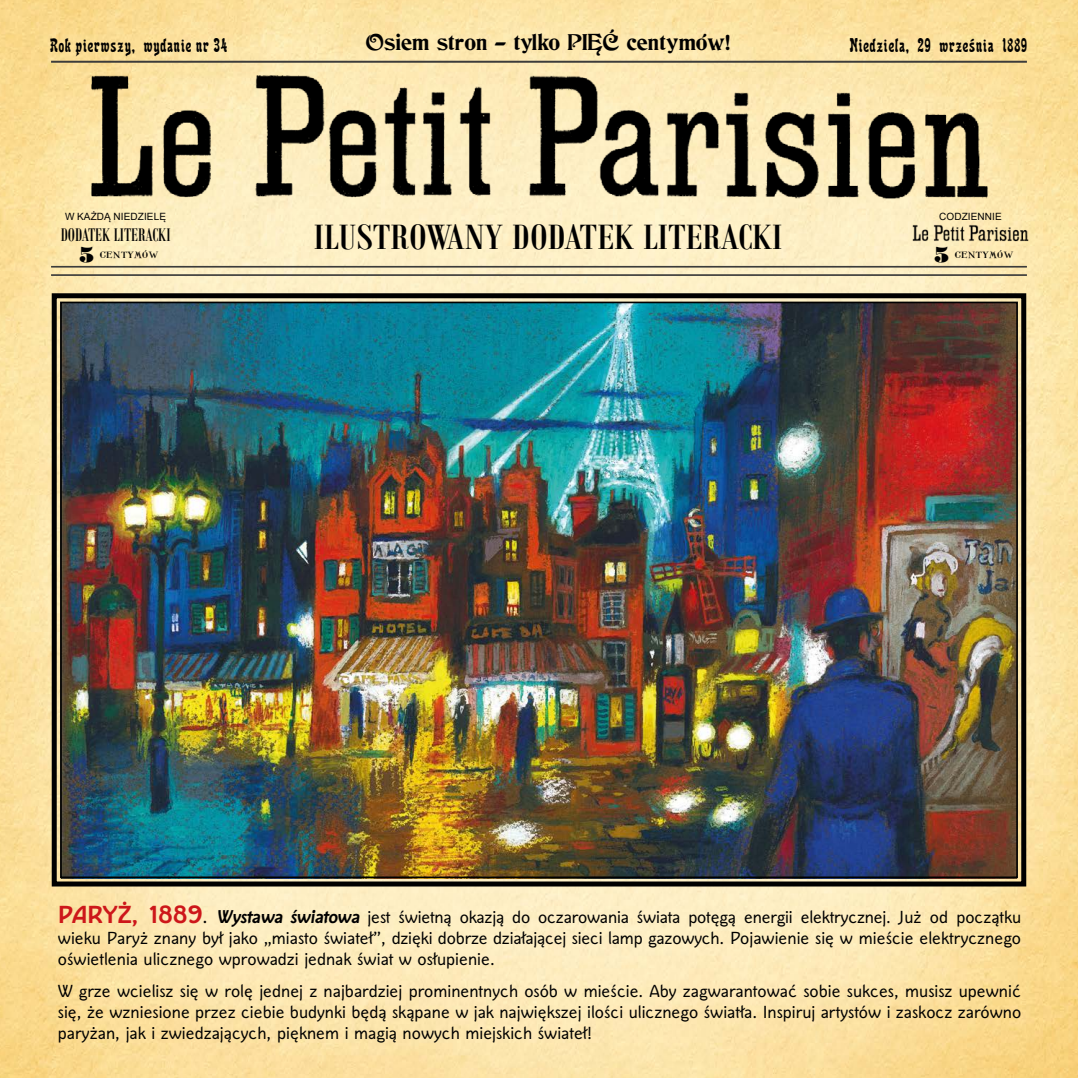
<style>
.page{position:relative;width:1078px;height:1078px;background:#fff}
.page>*{position:absolute;margin:0;border:0;box-sizing:border-box;transform-origin:0 0}
.t1{font:37.8px "Bodoni MT Condensed";color:#000;scale:1.28 1}
.t2{font:22.4px "Gourmandise";color:#000}
.t3{font:19.8px "Bodoni MT Condensed";color:#000}
.t4{font:19.4px "Reclame";letter-spacing:.05em;color:#000}
.t5{font:19.4px "JMH Cthulhumbus";color:#000}
.t6{font:18.4px/21px "Ehpoque";color:#000;text-align:justify}
.t7{font:10px "Arial";letter-spacing:.01em;color:#000}
.t8{font:9px "Waschkueche";color:#000;scale:1.28 1}
.s1{font-weight:900;font-size:26px;color:#cd171a}
.s2{font-size:20px}
.s3{font-weight:900;font-size:19.6px}
</style>
<div class="page">
<img style="left:0;top:0;width:1077px;height:1077px">
<img style="left:49px;top:291px;width:979px;height:597px">
<hr style="left:51px;top:266px;width:975px;height:1px;background:#3c3c3b">
<hr style="left:51px;top:274px;width:975px;height:2px;background:#3c3c3b">
<img style="left:87px;top:68px;width:905px;height:136px">
<img style="left:912px;top:224px;width:116px;height:18px">
<hr style="left:51px;top:61px;width:975px;height:2px;background:#3c3c3b">
<p class="t4" style="left:50px;top:34px;width:178px">Rok pierwszy, wydanie nr 34</p>
<p class="t5" style="left:365px;top:26px;width:365px">Osiem stron - tylko PIĘĆ centymów!</p>
<p class="t4" style="left:849px;top:34px;width:179px">Niedziela, 29 września 1889</p>
<p class="t7" style="left:65px;top:209px;width:102px">W KAŻDĄ NIEDZIELĘ</p>
<p class="t2" style="left:79px;top:242px;width:17px">5</p>
<p class="t8" style="left:100px;top:250px;width:47px">CENTYMÓW</p>
<p class="t3" style="left:61px;top:223px;width:111px">DODATEK LITERACKI</p>
<p class="t1" style="left:314px;top:214px;width:367px">ILUSTROWANY DODATEK LITERACKI</p>
<p class="t7" style="left:938px;top:209px;width:64px">CODZIENNIE</p>
<p class="t2" style="left:933px;top:242px;width:17px">5</p>
<p class="t8" style="left:954px;top:250px;width:47px">CENTYMÓW</p>
<p class="t6" style="left:58px;top:905px;width:964px"><span class="s1">PARYŻ, 1889</span><span class="s2">.</span> <span class="s3">Wystawa światowa</span> jest świetną okazją do oczarowania świata potęgą energii elektrycznej. Już od początku wieku Paryż znany był jako „miasto świateł”, dzięki dobrze działającej sieci lamp gazowych. Pojawienie się w mieście elektrycznego oświetlenia ulicznego wprowadzi jednak świat w osłupienie.</p>
<p class="t6" style="left:58px;top:980px;width:964px">W grze wcielisz się w rolę jednej z najbardziej prominentnych osób w mieście. Aby zagwarantować sobie sukces, musisz upewnić się, że wzniesione przez ciebie budynki będą skąpane w jak największej ilości ulicznego światła. Inspiruj artystów i zaskocz zarówno paryżan, jak i zwiedzających, pięknem i magią nowych miejskich świateł!</p>
</div>
